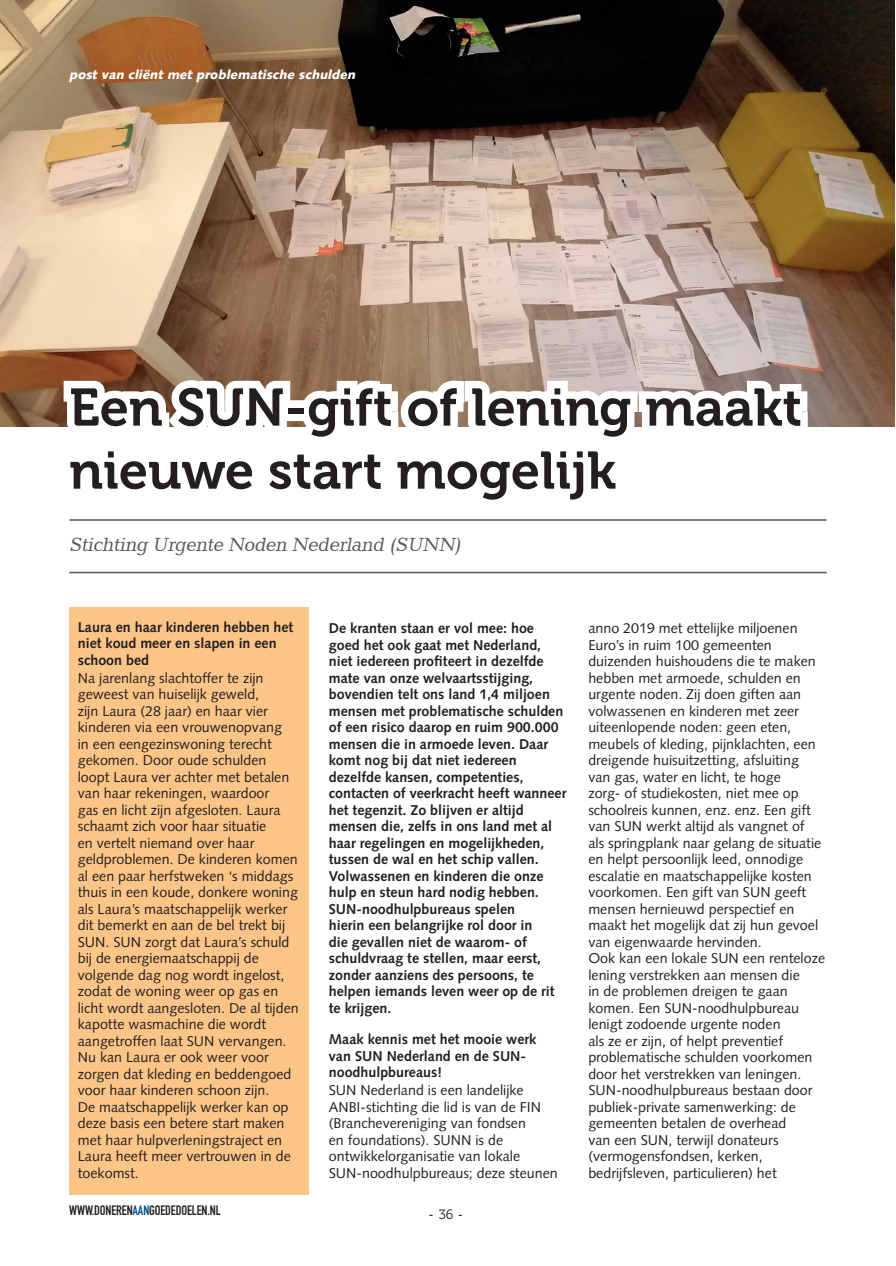
<style>
.page{position:relative;width:896px;height:1266px;background:#fff}
.page>*{position:absolute;margin:0;border:0;box-sizing:border-box;transform-origin:0 0}
.t1{font:52.5px/63px "Museo 700";color:#231f20}
.t2{font:italic 19.5px "Candida BT";color:#57585a}
.t3{font:14.25px/16.5px "Syntax";color:#231f20}
.t4{font:700 14.25px/16.5px "Syntax";color:#231f20}
.t5{font:13.5px "DIN Engschrift Std";letter-spacing:-.01em;color:#231f20}
.t6{font:13.5px "Syntax";color:#231f20}
.t7{font:italic 900 12.75px "Syntax";color:#fff}
.s1{color:#015691}
.s2{font-family:"Museo 300"}
</style>
<div class="page">
<div style="left:69px;top:607px;width:240px;height:587px;background:#fcc588"></div>
<img style="left:0;top:0;width:894px;height:426px">
<svg style="left:54px;top:367px;width:761px;height:60px"></svg>
<hr style="left:69px;top:519px;width:757px;height:1px;background:#57585a">
<hr style="left:69px;top:572px;width:757px;height:1px;background:#57585a">
<p class="t7" style="left:69px;top:67px;width:290px">post van cliënt met problematische schulden</p>
<h1 class="t1" style="left:69px;top:376px;width:734px">Een SUN-gift of lening maakt nieuwe start mogelijk</h1>
<h2 class="t2" style="left:69px;top:531px;width:397px">Stichting Urgente Noden Nederland (SUNN)</h2>
<p class="t4" style="left:78px;top:618px;width:217px">Laura en haar kinderen hebben het niet koud meer en slapen in een schoon bed</p>
<p class="t3" style="left:78px;top:669px;width:222px">Na jarenlang slachtoffer te zijn geweest van huiselijk geweld,<br>zijn Laura (28 jaar) en haar vier kinderen via een vrouwenopvang<br>in een eengezinswoning terecht gekomen. Door oude schulden loopt Laura ver achter met betalen van haar rekeningen, waardoor<br>gas en licht zijn afgesloten. Laura schaamt zich voor haar situatie<br>en vertelt niemand over haar geldproblemen. De kinderen komen al een paar herfstweken ‘s middags thuis in een koude, donkere woning als Laura’s maatschappelijk werker dit bemerkt en aan de bel trekt bij<br>SUN. SUN zorgt dat Laura’s schuld bij de energiemaatschappij de volgende dag nog wordt ingelost, zodat de woning weer op gas en licht wordt aangesloten. De al tijden kapotte wasmachine die wordt aangetroffen laat SUN vervangen.<br>Nu kan Laura er ook weer voor zorgen dat kleding en beddengoed voor haar kinderen schoon zijn.<br>De maatschappelijk werker kan op deze basis een betere start maken met haar hulpverleningstraject en<br>Laura heeft meer vertrouwen in de toekomst.</p>
<p class="t4" style="left:329px;top:620px;width:239px">De kranten staan er vol mee: hoe goed het ook gaat met Nederland, niet iedereen profiteert in dezelfde mate van onze welvaartsstijging, bovendien telt ons land 1,4 miljoen mensen met problematische schulden of een risico daarop en ruim 900.000 mensen die in armoede leven. Daar komt nog bij dat niet iedereen dezelfde kansen, competenties, contacten of veerkracht heeft wanneer het tegenzit. Zo blijven er altijd mensen die, zelfs in ons land met al haar regelingen en mogelijkheden, tussen de wal en het schip vallen.<br>Volwassenen en kinderen die onze hulp en steun hard nodig hebben.<br>SUN-noodhulpbureaus spelen<br>hierin een belangrijke rol door in<br>die gevallen niet de waarom- of schuldvraag te stellen, maar eerst, zonder aanziens des persoons, te helpen iemands leven weer op de rit te krijgen.</p>
<p class="t4" style="left:329px;top:1031px;width:209px">Maak kennis met het mooie werk van SUN Nederland en de SUN&shy;noodhulpbureaus!</p>
<p class="t3" style="left:329px;top:1082px;width:230px">SUN Nederland is een landelijke ANBI-stichting die lid is van de FIN (Branchevereniging van fondsen<br>en foundations). SUNN is de ontwikkelorganisatie van lokale SUN-noodhulpbureaus; deze steunen</p>
<p class="t5" style="left:69px;top:1202px;width:153px">WWW.DONEREN<span class="s1">AAN</span>GOEDEDOELEN.NL</p>
<p class="t6" style="left:428px;top:1205px;width:36px">-<span class="s2">36</span>-</p>
<p class="t3" style="left:588px;top:620px;width:238px">anno 2019 met ettelijke miljoenen Euro’s in ruim 100 gemeenten duizenden huishoudens die te maken hebben met armoede, schulden en urgente noden. Zij doen giften aan volwassenen en kinderen met zeer uiteenlopende noden: geen eten, meubels of kleding, pijnklachten, een dreigende huisuitzetting, afsluiting<br>van gas, water en licht, te hoge<br>zorg- of studiekosten, niet mee op schoolreis kunnen, enz. enz. Een gift van SUN werkt altijd als vangnet of<br>als springplank naar gelang de situatie en helpt persoonlijk leed, onnodige escalatie en maatschappelijke kosten voorkomen. Een gift van SUN geeft mensen hernieuwd perspectief en maakt het mogelijk dat zij hun gevoel van eigenwaarde hervinden.<br>Ook kan een lokale SUN een renteloze lening verstrekken aan mensen die<br>in de problemen dreigen te gaan komen. Een SUN-noodhulpbureau lenigt zodoende urgente noden<br>als ze er zijn, of helpt preventief problematische schulden voorkomen door het verstrekken van leningen.<br>SUN-noodhulpbureaus bestaan door publiek-private samenwerking: de gemeenten betalen de overhead<br>van een SUN, terwijl donateurs (vermogensfondsen, kerken, bedrijfsleven, particulieren) het</p>
</div>
